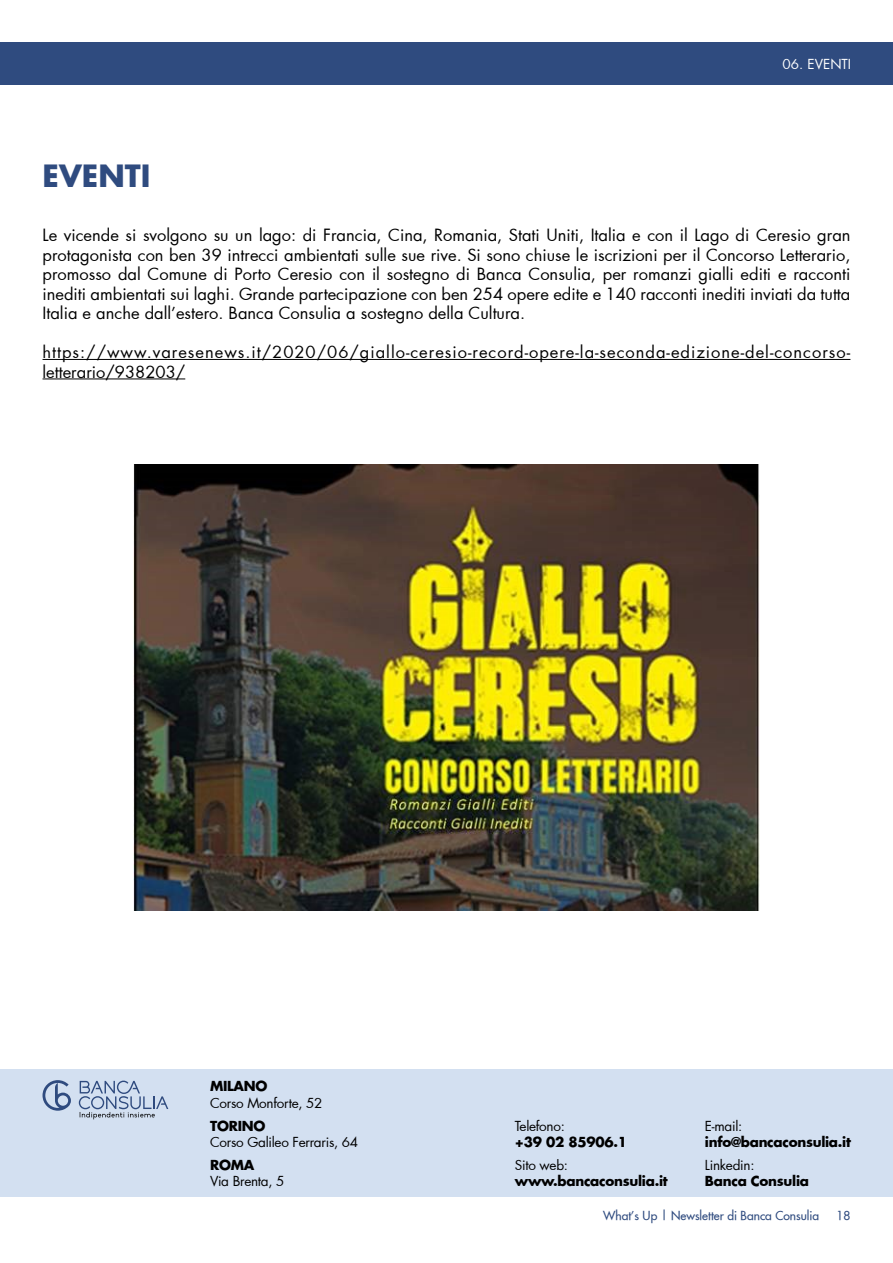
<style>
.page{position:relative;width:893px;height:1263px;background:#fff}
.page>*{position:absolute;margin:0;border:0;box-sizing:border-box;transform-origin:0 0}
.t1{font:700 30px "Futura";color:#2f4b7f}
.t2{font:16.5px/19.5px "Futura";letter-spacing:.06em;color:#000;text-align:justify}
.t3{font:13.5px "Futura";letter-spacing:-.02em;color:#000}
.t4{font:700 13.5px "Futura";letter-spacing:-.02em;color:#000}
.t5{font:13.5px "Futura";color:#fff}
.t6{font:12px "Futura";color:#2f4b7f}
</style>
<div class="page">
<div style="left:0;top:43px;width:893px;height:42px;background:#2f4b7f"></div>
<div style="left:0;top:1069px;width:893px;height:128px;background:#d3e0f1"></div>
<svg style="left:43px;top:1080px;width:28px;height:31px"></svg>
<svg style="left:79px;top:1080px;width:89px;height:39px"></svg>
<hr style="left:43px;top:359px;width:807px;height:1px;background:#000">
<hr style="left:43px;top:378px;width:142px;height:1px;background:#000">
<img style="left:133px;top:464px;width:627px;height:446px">
<h1 class="t1" style="left:43px;top:155px;width:109px">EVENTI</h1>
<p class="t5" style="left:782px;top:55px;width:70px">06. EVENTI</p>
<p class="t2" style="left:43px;top:225px;width:809px">Le vicende si svolgono su un lago: di Francia, Cina, Romania, Stati Uniti, Italia e con il Lago di Ceresio gran protagonista con ben 39 intrecci ambientati sulle sue rive. Si sono chiuse le iscrizioni per il Concorso Letterario, promosso dal Comune di Porto Ceresio con il sostegno di Banca Consulia, per romanzi gialli editi e racconti inediti ambientati sui laghi. Grande partecipazione con ben 254 opere edite e 140 racconti inediti inviati da tutta Italia e anche dall’estero. Banca Consulia a sostegno della Cultura.</p>
<p class="t2" style="left:43px;top:342px;width:809px">https://www.varesenews.it/2020/06/giallo-ceresio-record-opere-la-seconda-edizione-del-concorso&shy;letterario/938203/</p>
<p class="t4" style="left:210px;top:1077px;width:59px">MILANO</p>
<p class="t3" style="left:210px;top:1094px;width:114px">Corso Monforte, 52</p>
<p class="t4" style="left:210px;top:1116px;width:57px">TORINO</p>
<p class="t3" style="left:210px;top:1133px;width:150px">Corso Galileo Ferraris, 64</p>
<p class="t4" style="left:210px;top:1155px;width:46px">ROMA</p>
<p class="t3" style="left:210px;top:1172px;width:76px">Via Brenta, 5</p>
<p class="t3" style="left:515px;top:1116px;width:52px">Telefono:</p>
<p class="t4" style="left:515px;top:1133px;width:114px">+39 02 85906.1</p>
<p class="t3" style="left:515px;top:1156px;width:55px">Sito web:</p>
<p class="t4" style="left:515px;top:1172px;width:154px">www.bancaconsulia.it</p>
<p class="t3" style="left:705px;top:1116px;width:39px">E-mail:</p>
<p class="t4" style="left:705px;top:1133px;width:147px">info@bancaconsulia.it</p>
<p class="t3" style="left:705px;top:1156px;width:51px">Linkedin:</p>
<p class="t4" style="left:705px;top:1172px;width:106px">Banca Consulia</p>
<p class="t6" style="left:603px;top:1208px;width:218px">What’s Up | Newsletter di Banca Consulia</p>
<p class="t6" style="left:837px;top:1208px;width:15px">18</p>
</div>
